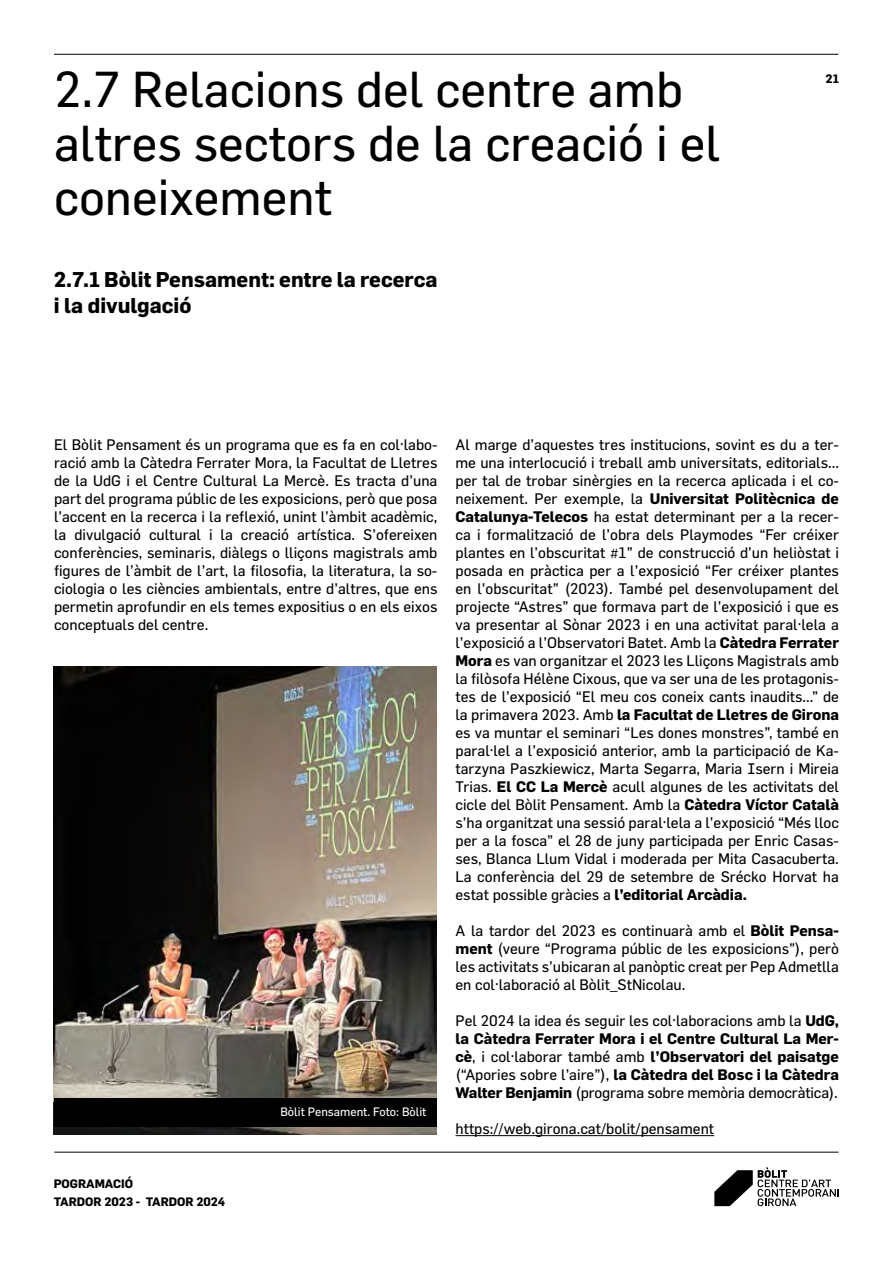
<style>
.page{position:relative;width:893px;height:1263px;background:#fff}
.page>*{position:absolute;margin:0;border:0;box-sizing:border-box;transform-origin:0 0}
.t1{font:49.5px/54px "Flama";color:#000}
.t2{font:700 21px/25.2px "Flama";color:#000}
.t3{font:15px/18px "Flama";color:#000;text-align:justify}
.t4{font:700 12px/18px "Flama";color:#000}
.t5{font:12px "Flama";color:#fff}
.s1{font-weight:700}
</style>
<div class="page">
<hr style="left:54px;top:1152px;width:785px;height:1px;background:#000">
<hr style="left:54px;top:54px;width:784px;height:1px;background:#000">
<svg style="left:714px;top:1167px;width:125px;height:39px"></svg>
<img style="left:54px;top:666px;width:382px;height:468px">
<div style="left:54px;top:1098px;width:382px;height:28px;background:#000"></div>
<hr style="left:455px;top:1135px;width:259px;height:1px;background:#000">
<h1 class="t1" style="left:54px;top:61px;width:668px">2.7 Relacions del centre amb altres sectors de la creació i el coneixement</h1>
<h2 class="t2" style="left:54px;top:266px;width:385px">2.7.1 Bòlit Pensament: entre la recerca i la divulgació</h2>
<p class="t4" style="left:825px;top:69px;width:15px">21</p>
<p class="t3" style="left:54px;top:435px;width:385px">El Bòlit Pensament és un programa que es fa en col·labo&shy;ració amb la Càtedra Ferrater Mora, la Facultat de Lletres de la UdG i el Centre Cultural La Mercè. Es tracta d’una part del programa públic de les exposicions, però que posa l’accent en la recerca i la reflexió, unint l’àmbit acadèmic, la divulgació cultural i la creació artística. S’ofereixen conferències, seminaris, diàlegs o lliçons magistrals amb figures de l’àmbit de l’art, la filosofia, la literatura, la so&shy;ciologia o les ciències ambientals, entre d’altres, que ens permetin aprofundir en els temes expositius o en els eixos conceptuals del centre.</p>
<p class="t3" style="left:455px;top:435px;width:385px">Al marge d’aquestes tres institucions, sovint es du a ter&shy;me una interlocució i treball amb universitats, editorials... per tal de trobar sinèrgies en la recerca aplicada i el co&shy;neixement. Per exemple, la <span class="s1">Universitat Politècnica de Catalunya-Telecos</span> ha estat determinant per a la recer&shy;ca i formalització de l’obra dels Playmodes “Fer créixer plantes en l’obscuritat #1” de construcció d’un heliòstat i posada en pràctica per a l’exposició “Fer créixer plantes en l’obscuritat” (2023). També pel desenvolupament del projecte “Astres” que formava part de l’exposició i que es va presentar al Sònar 2023 i en una activitat paral·lela a l’exposició a l’Observatori Batet. Amb la <span class="s1">Càtedra Ferrater Mora</span> es van organitzar el 2023 les Lliçons Magistrals amb la filòsofa Hélène Cixous, que va ser una de les protagonis&shy;tes de l’exposició “El meu cos coneix cants inaudits...” de la primavera 2023. Amb <span class="s1">la Facultat de Lletres de Girona </span>es va muntar el seminari “Les dones monstres”, també en paral·lel a l’exposició anterior, amb la participació de Ka&shy;tarzyna Paszkiewicz, Marta Segarra, Maria Isern i Mireia Trias. <span class="s1">El CC La Mercè</span> acull algunes de les activitats del cicle del Bòlit Pensament. Amb la <span class="s1">Càtedra Víctor Català </span>s’ha organitzat una sessió paral·lela a l’exposició “Més lloc per a la fosca” el 28 de juny participada per Enric Casas&shy;ses, Blanca Llum Vidal i moderada per Mita Casacuberta.<br>La conferència del 29 de setembre de Srécko Horvat ha estat possible gràcies a <span class="s1">l’editorial Arcàdia.</span></p>
<p class="t3" style="left:455px;top:921px;width:385px">A la tardor del 2023 es continuarà amb el <span class="s1">Bòlit Pensa&shy;ment</span> (veure “Programa públic de les exposicions”), però les activitats s’ubicaran al panòptic creat per Pep Admetlla en col·laboració al Bòlit_StNicolau.</p>
<p class="t3" style="left:455px;top:1011px;width:385px">Pel 2024 la idea és seguir les col·laboracions amb la <span class="s1">UdG, la Càtedra Ferrater Mora i el Centre Cultural La Mer&shy;cè</span>, i col·laborar també amb <span class="s1">l’Observatori del paisatge </span>(“Apories sobre l’aire”), <span class="s1">la Càtedra del Bosc i la Càtedra Walter Benjamin</span> (programa sobre memòria democràtica).</p>
<p class="t3" style="left:455px;top:1119px;width:260px">https://web.girona.cat/bolit/pensament</p>
<p class="t5" style="left:280px;top:1104px;width:148px">Bòlit Pensament. Foto: Bòlit</p>
<p class="t4" style="left:54px;top:1174px;width:173px">POGRAMACIÓ<br>TARDOR 2023 - TARDOR 2024</p>
</div>
